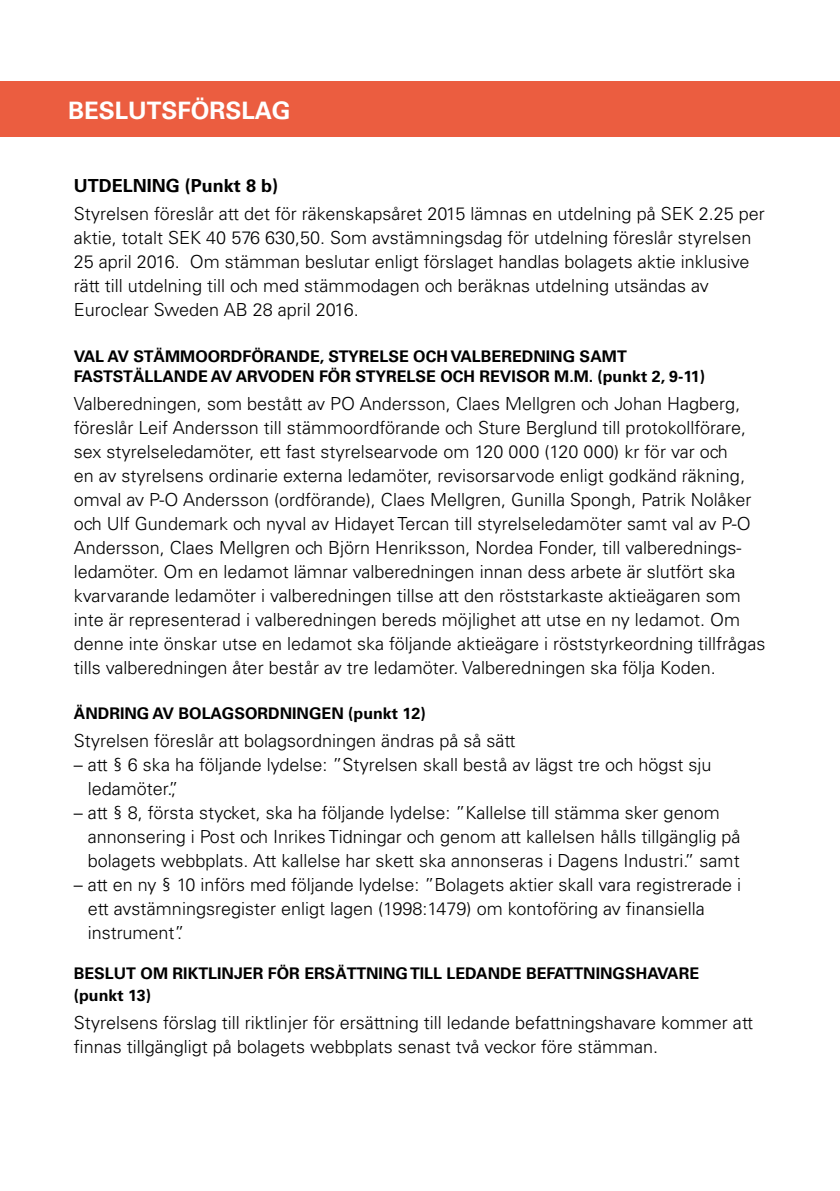
<style>
.page{position:relative;width:840px;height:1191px;background:#fff}
.page>*{position:absolute;margin:0;border:0;box-sizing:border-box;transform-origin:0 0}
.t1{font:700 24px "Univers LT Std";color:#fff}
.t2{font:300 18px/24px "Univers LT Std";color:#000}
.t3{font:700 18px "Univers";color:#000}
.t4{font:700 16px/20px "Univers";color:#000}
</style>
<div class="page">
<div style="left:0;top:82px;width:839px;height:55px;background:#eb5d40"></div>
<h1 class="t1" style="left:68px;top:97px;width:224px">BESLUTSFÖRSLAG</h1>
<p class="t3" style="left:74px;top:175px;width:206px">UTDELNING (Punkt 8 b)</p>
<p class="t2" style="left:74px;top:201px;width:692px">Styrelsen föreslår att det för räkenskapsåret 2015 lämnas en utdelning på SEK 2.25 per aktie, totalt SEK 40 576 630,50. Som avstämningsdag för utdelning föreslår styrelsen 25 april 2016. Om stämman beslutar enligt förslaget handlas bolagets aktie inklusive rätt till utdelning till och med stämmodagen och beräknas utdelning utsändas av Euroclear Sweden AB 28 april 2016.</p>
<p class="t4" style="left:74px;top:346px;width:632px">VAL AV STÄMMOORDFÖRANDE, STYRELSE OCH VALBEREDNING SAMT<br>FASTSTÄLLANDE AV ARVODEN FÖR STYRELSE OCH REVISOR M.M. (punkt 2, 9-11)</p>
<p class="t2" style="left:74px;top:391px;width:692px">Valberedningen, som bestått av PO Andersson, Claes Mellgren och Johan Hagberg, föreslår Leif Andersson till stämmoordförande och Sture Berglund till protokollförare, sex styrelseledamöter, ett fast styrelsearvode om 120 000 (120 000) kr för var och<br>en av styrelsens ordinarie externa ledamöter, revisorsarvode enligt godkänd räkning, omval av P-O Andersson (ordförande), Claes Mellgren, Gunilla Spongh, Patrik Nolåker och Ulf Gundemark och nyval av Hidayet Tercan till styrelseledamöter samt val av P-O Andersson, Claes Mellgren och Björn Henriksson, Nordea Fonder, till valberednings&shy;ledamöter. Om en ledamot lämnar valberedningen innan dess arbete är slutfört ska kvarvarande ledamöter i valberedningen tillse att den röststarkaste aktieägaren som inte är representerad i valberedningen bereds möjlighet att utse en ny ledamot. Om denne inte önskar utse en ledamot ska följande aktieägare i röststyrkeordning tillfrågas tills valberedningen åter består av tre ledamöter. Valberedningen ska följa Koden.</p>
<p class="t4" style="left:74px;top:704px;width:353px">ÄNDRING AV BOLAGSORDNINGEN (punkt 12)</p>
<p class="t2" style="left:74px;top:729px;width:443px">Styrelsen föreslår att bolagsordningen ändras på så sätt</p>
<p class="t2" style="left:88px;top:753px;width:624px;text-indent:-14px">– att § 6 ska ha följande lydelse: ”Styrelsen skall bestå av lägst tre och högst sju ledamöter.”,</p>
<p class="t2" style="left:88px;top:801px;width:653px;text-indent:-14px">– att § 8, första stycket, ska ha följande lydelse: ”Kallelse till stämma sker genom annonsering i Post och Inrikes Tidningar och genom att kallelsen hålls tillgänglig på bolagets webbplats. Att kallelse har skett ska annonseras i Dagens Industri.” samt</p>
<p class="t2" style="left:88px;top:873px;width:654px;text-indent:-14px">– att en ny § 10 införs med följande lydelse: ”Bolagets aktier skall vara registrerade i ett avstämningsregister enligt lagen (1998:1479) om kontoföring av finansiella instrument”.</p>
<p class="t4" style="left:74px;top:963px;width:626px;line-height:21.6px">BESLUT OM RIKTLINJER FÖR ERSÄTTNING TILL LEDANDE BEFATTNINGSHAVARE (punkt 13)</p>
<p class="t2" style="left:74px;top:1010px;width:680px">Styrelsens förslag till riktlinjer för ersättning till ledande befattningshavare kommer att finnas tillgängligt på bolagets webbplats senast två veckor före stämman.</p>
</div>
